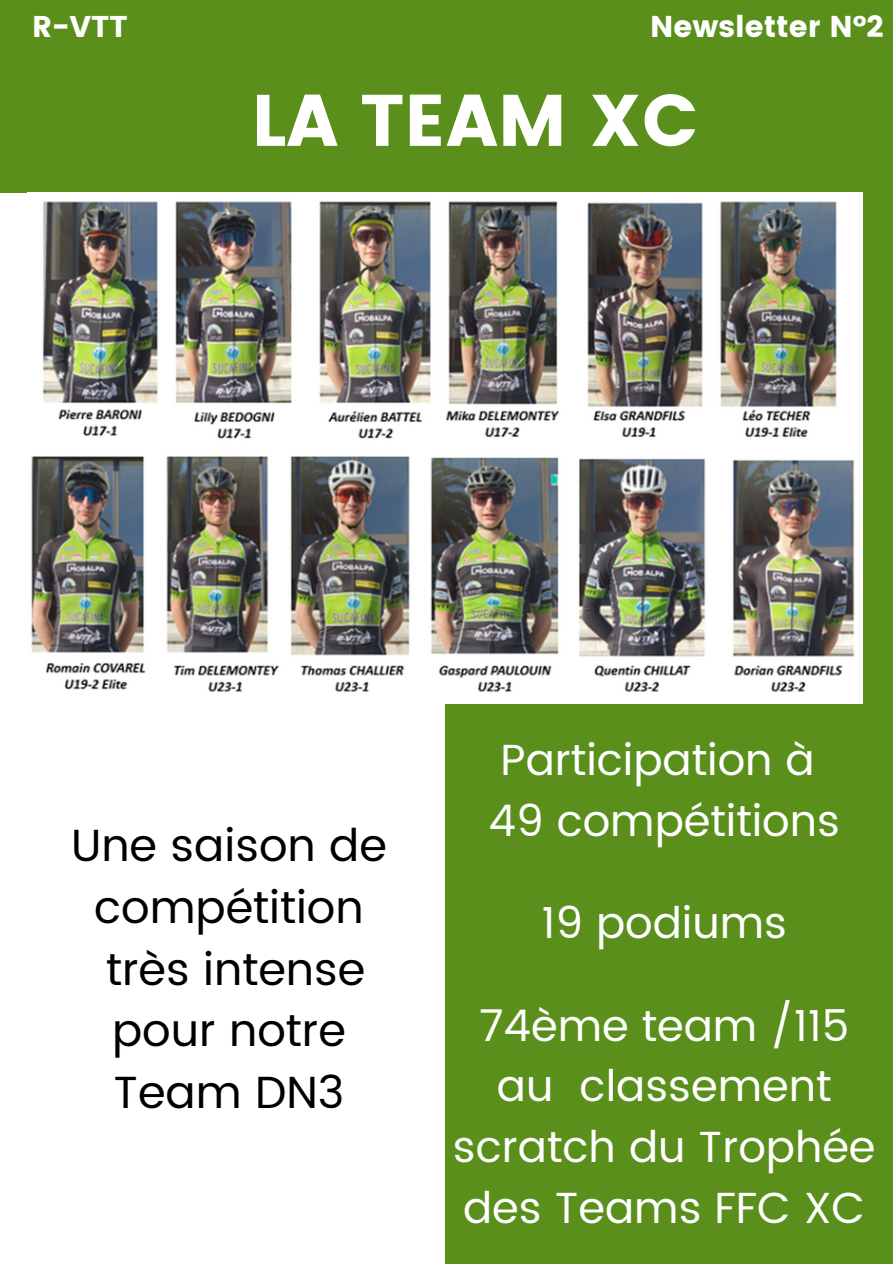
<style>
.page{position:relative;width:893px;height:1264px;background:#fff}
.page>*{position:absolute;margin:0;border:0;box-sizing:border-box;transform-origin:0 0}
.t1{font:72.75px "Poppins";color:#fff}
.t2{font:45px/61.8px "Poppins";color:#000;text-align:center}
.t3{font:43.5px/60.8px "Poppins";color:#fff;text-align:center}
.t4{font:30px "Poppins";color:#fff}
</style>
<div class="page">
<div style="left:0;top:0;width:892px;height:193px;background:#5a8f1c"></div>
<div style="left:445px;top:193px;width:447px;height:1070px;background:#5a8f1c"></div>
<img style="left:31px;top:193px;width:831px;height:511px">
<p class="t4" style="left:32px;top:9px;width:97px">R-VTT</p>
<p class="t4" style="left:650px;top:9px;width:235px">Newsletter N°2</p>
<p class="t1" style="left:251px;top:78px;width:447px">LA TEAM XC</p>
<p class="t2" style="left:71px;top:814px;width:317px">Une saison de compétition</p>
<p class="t2" style="left:106px;top:938px;width:261px;text-align:left">très intense pour notre<br>Team DN3</p>
<p class="t3" style="left:500px;top:729px;width:315px">Participation à</p>
<p class="t3" style="left:488px;top:790px;width:353px">49 compétitions</p>
<p class="t3" style="left:541px;top:892px;width:247px">19 podiums</p>
<p class="t3" style="left:479px;top:995px;width:371px">74ème team /115</p>
<p class="t3" style="left:453px;top:1055px;width:424px">au classement scratch du Trophée des Teams FFC XC</p>
</div>
